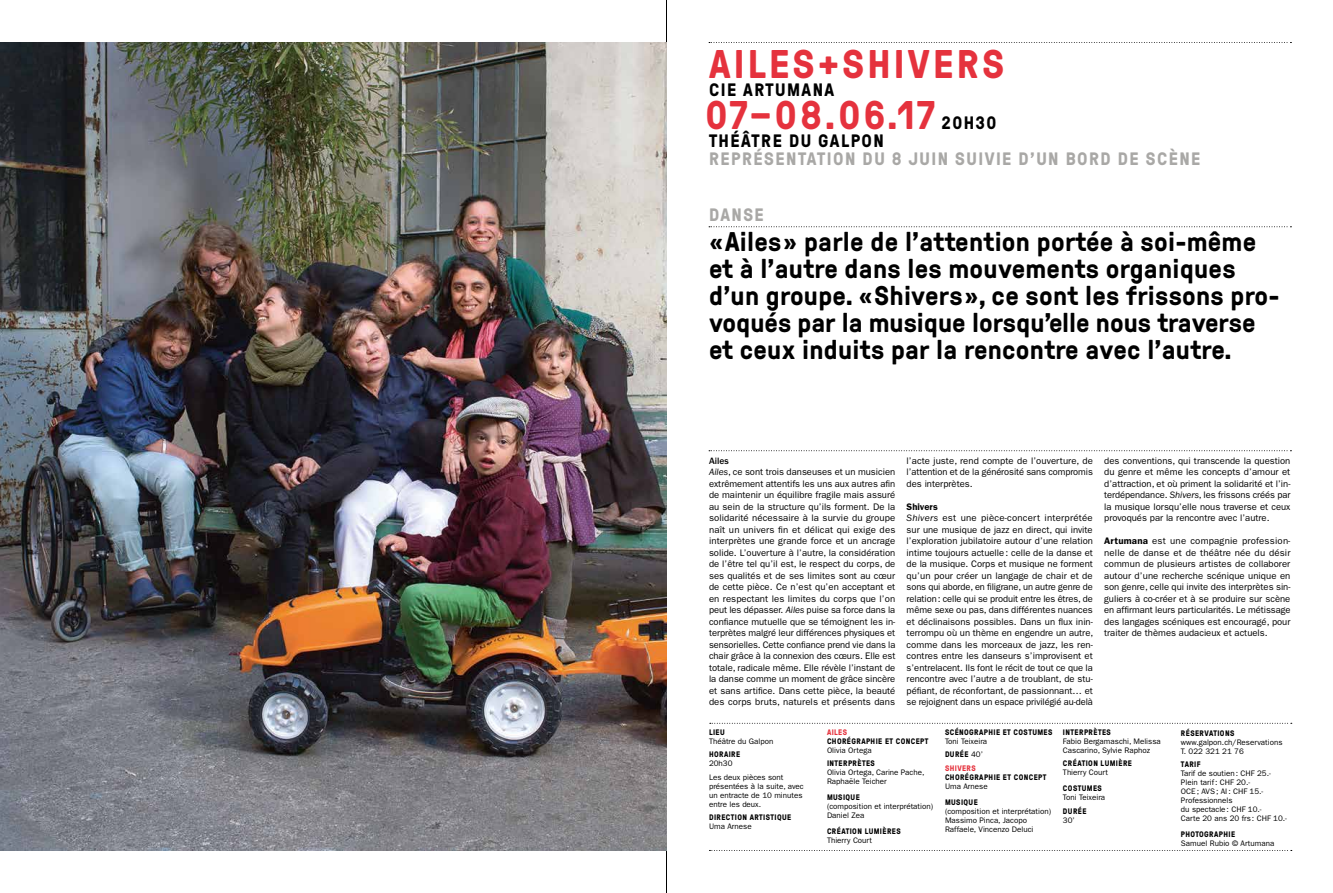
<style>
.page{position:relative;width:1333px;height:893px;background:#fff}
.page>*{position:absolute;margin:0;border:0;box-sizing:border-box;transform-origin:0 0}
.t1{font:700 40px "GT Pressura";letter-spacing:.08em;color:#e5323d}
.t2{font:700 27px/27px "GT Pressura";letter-spacing:.01em;color:#000}
.t3{font:700 18px "GT Pressura";letter-spacing:.08em;color:#a9a8a6}
.t4{font:700 18px "GT Pressura";letter-spacing:.08em;color:#000}
.t5{font:9.5px/11.5px "Franklin Gothic";color:#000;text-align:justify}
.t6{font:8px/9px "Franklin Gothic";color:#000}
.t7{font:700 8px "GT Pressura";letter-spacing:.05em;color:#000}
.t8{font:700 8px/13.5px "GT Pressura";letter-spacing:.05em;color:#e5323d}
.s1{font-weight:500}
.s2{font-style:italic}
.s3{font-weight:600}
.s4{color:#000}
.s5{font-family:"Franklin Gothic";font-weight:400;color:#000}
</style>
<div class="page">
<hr style="left:666px;top:0;width:1px;height:893px;background:#000">
<svg style="left:709px;top:226px;width:582px;height:1px"></svg>
<svg style="left:709px;top:42px;width:582px;height:1px"></svg>
<svg style="left:709px;top:450px;width:582px;height:1px"></svg>
<svg style="left:709px;top:850px;width:582px;height:1px"></svg>
<svg style="left:709px;top:723px;width:582px;height:1px"></svg>
<img style="left:0;top:43px;width:666px;height:807px">
<h1 class="t1" style="left:709px;top:35px;width:296px">AILES+SHIVERS</h1>
<h3 class="t4" style="left:709px;top:77px;width:127px">CIE ARTUMANA</h3>
<h1 class="t1" style="left:705px;top:86px;width:231px">07–08.06.17</h1>
<h3 class="t4" style="left:941px;top:110px;width:57px">20H30</h3>
<h3 class="t4" style="left:709px;top:128px;width:176px">THÉÂTRE DU GALPON</h3>
<h3 class="t3" style="left:709px;top:146px;width:493px">REPRÉSENTATION DU 8 JUIN SUIVIE D’UN BORD DE SCÈNE</h3>
<h3 class="t3" style="left:709px;top:202px;width:56px">DANSE</h3>
<h2 class="t2" style="left:709px;top:227px;width:572px">«Ailes» parle de l’attention portée à soi-même et à l’autre dans les mouvements organiques d’un groupe. «Shivers», ce sont les frissons pro&shy;voqués par la musique lorsqu’elle nous traverse et ceux induits par la rencontre avec l’autre.</h2>
<p class="t5" style="left:709px;top:455px;width:188px;text-align:left"><span class="s1">Ailes<br></span><span class="s2">Ailes</span>, ce sont trois danseuses et un musicien extrêmement attentifs les uns aux autres afin de maintenir un équilibre fragile mais assuré au sein de la structure qu’ils forment. De la solidarité nécessaire à la survie du groupe naît un univers fin et délicat qui exige des interprètes une grande force et un ancrage solide. L’ouverture à l’autre, la considération de l’être tel qu’il est, le respect du corps, de ses qualités et de ses limites sont au cœur de cette pièce. Ce n’est qu’en acceptant et en respectant les limites du corps que l’on peut les dépasser. <span class="s2">Ailes</span> puise sa force dans la confiance mutuelle que se témoignent les in&shy;terprètes malgré leur différences physiques et sensorielles. Cette confiance prend vie dans la chair grâce à la connexion des cœurs. Elle est totale, radicale même. Elle révèle l’instant de la danse comme un moment de grâce sincère et sans artifice. Dans cette pièce, la beauté des corps bruts, naturels et présents dans</p>
<p class="t5" style="left:906px;top:455px;width:188px">l’acte juste, rend compte de l’ouverture, de l’attention et de la générosité sans compromis des interprètes.</p>
<p class="t5" style="left:906px;top:501px;width:188px;text-align:left"><span class="s3">Shivers<br></span><span class="s2">Shivers</span> est une pièce-concert interprétée sur une musique de jazz en direct, qui invite l’exploration jubilatoire autour d’une relation intime toujours actuelle: celle de la danse et de la musique. Corps et musique ne forment qu’un pour créer un langage de chair et de sons qui aborde, en filigrane, un autre genre de relation: celle qui se produit entre les êtres, de même sexe ou pas, dans différentes nuances et déclinaisons possibles. Dans un flux inin&shy;terrompu où un thème en engendre un autre, comme dans les morceaux de jazz, les ren&shy;contres entre les danseurs s’improvisent et s’entrelacent. Ils font le récit de tout ce que la rencontre avec l’autre a de troublant, de stu&shy;péfiant, de réconfortant, de passionnant… et se rejoignent dans un espace privilégié au-delà</p>
<p class="t5" style="left:1104px;top:455px;width:188px">des conventions, qui transcende la question du genre et même les concepts d’amour et d’attraction, et où priment la solidarité et l’in&shy;terdépendance. <span class="s2">Shivers</span>, les frissons créés par la musique lorsqu’elle nous traverse et ceux provoqués par la rencontre avec l’autre.</p>
<p class="t5" style="left:1104px;top:535px;width:188px"><span class="s3">Artumana</span> est une compagnie profession&shy;nelle de danse et de théâtre née du désir commun de plusieurs artistes de collaborer autour d’une recherche scénique unique en son genre, celle qui invite des interprètes sin&shy;guliers à co-créer et à se produire sur scène en affirmant leurs particularités. Le métissage des langages scéniques est encouragé, pour traiter de thèmes audacieux et actuels.</p>
<p class="t7" style="left:709px;top:726px;width:17px">LIEU</p>
<p class="t6" style="left:709px;top:736px;width:66px">Théâtre du Galpon</p>
<p class="t7" style="left:709px;top:748px;width:33px">HORAIRE</p>
<p class="t6" style="left:709px;top:757px;width:76px;line-height:13.5px">20h30<br>Les deux pièces sont</p>
<p class="t6" style="left:709px;top:781px;width:96px">présentées à la suite, avec un entracte de 10 minutes entre les deux.</p>
<p class="t7" style="left:709px;top:811px;width:84px">DIRECTION ARTISTIQUE</p>
<p class="t6" style="left:709px;top:822px;width:44px">Uma Arnese</p>
<p class="t8" style="left:827px;top:725px;width:22px">AILES</p>
<p class="t7" style="left:827px;top:735px;width:103px">CHORÉGRAPHIE ET CONCEPT</p>
<p class="t6" style="left:827px;top:745px;width:46px">Olivia Ortega</p>
<p class="t7" style="left:827px;top:757px;width:49px">INTERPRÈTES</p>
<p class="t6" style="left:827px;top:768px;width:99px">Olivia Ortega, Carine Pache,<br>Raphaële Teicher</p>
<p class="t7" style="left:827px;top:791px;width:34px">MUSIQUE</p>
<p class="t6" style="left:827px;top:802px;width:108px">(composition et interprétation)<br>Daniel Zea</p>
<p class="t7" style="left:827px;top:825px;width:75px">CRÉATION LUMIÈRES</p>
<p class="t6" style="left:827px;top:836px;width:47px">Thierry Court</p>
<p class="t7" style="left:945px;top:726px;width:109px">SCÉNOGRAPHIE ET COSTUMES</p>
<p class="t6" style="left:945px;top:736px;width:44px">Toni Teixeira</p>
<p class="t8" style="left:945px;top:747px;width:40px"><span class="s4">DURÉE</span> <span class="s5">40’<br></span>SHIVERS</p>
<p class="t7" style="left:945px;top:771px;width:103px">CHORÉGRAPHIE ET CONCEPT</p>
<p class="t6" style="left:945px;top:781px;width:44px">Uma Arnese</p>
<p class="t7" style="left:945px;top:796px;width:34px">MUSIQUE</p>
<p class="t6" style="left:945px;top:806px;width:108px">(composition et interprétation)<br>Massimo Pinca, Jacopo<br>Raffaele, Vincenzo Deluci</p>
<p class="t7" style="left:1062px;top:726px;width:49px">INTERPRÈTES</p>
<p class="t6" style="left:1062px;top:736px;width:99px">Fabio Bergamaschi, Melissa<br>Cascarino, Sylvie Raphoz</p>
<p class="t7" style="left:1062px;top:757px;width:70px">CRÉATION LUMIÈRE</p>
<p class="t6" style="left:1062px;top:768px;width:47px">Thierry Court</p>
<p class="t7" style="left:1062px;top:782px;width:40px">COSTUMES</p>
<p class="t6" style="left:1062px;top:793px;width:44px">Toni Teixeira</p>
<p class="t7" style="left:1062px;top:805px;width:25px">DURÉE</p>
<p class="t6" style="left:1062px;top:815px;width:13px">30’</p>
<p class="t7" style="left:1180px;top:727px;width:55px">RÉSERVATIONS</p>
<p class="t6" style="left:1180px;top:737px;width:103px">www.galpon.ch/Reservations<br>T. 022 321 21 76</p>
<p class="t7" style="left:1180px;top:758px;width:21px">TARIF</p>
<p class="t6" style="left:1180px;top:769px;width:108px">Tarif de soutien: CHF 25.-<br>Plein tarif: CHF 20.-<br>OCE; AVS; AI: CHF 15.-<br>Professionnels<br>du spectacle: CHF 10.-<br>Carte 20 ans 20 frs: CHF 10.-</p>
<p class="t7" style="left:1180px;top:828px;width:56px">PHOTOGRAPHIE</p>
<p class="t6" style="left:1180px;top:839px;width:95px">Samuel Rubio © Artumana</p>
</div>
